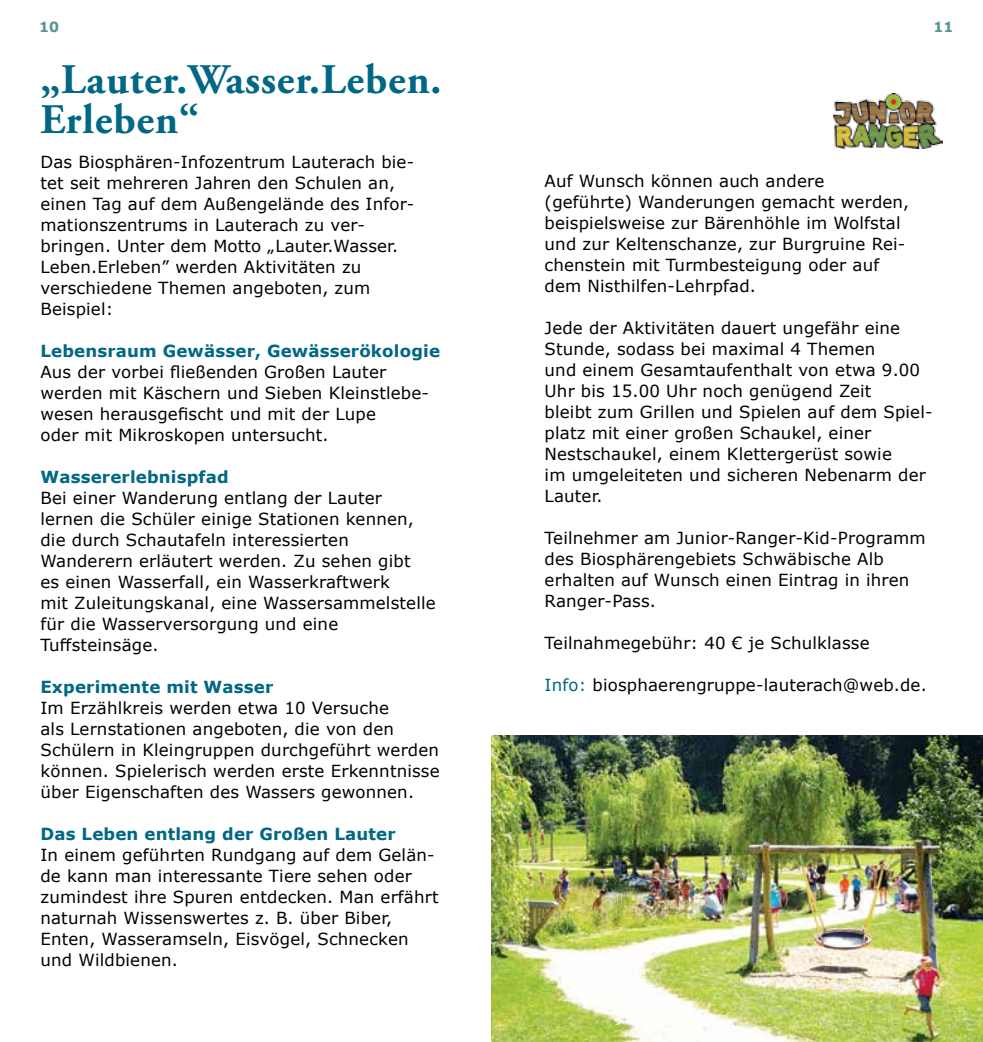
<style>
.page{position:relative;width:983px;height:1042px;background:#fff}
.page>*{position:absolute;margin:0;border:0;box-sizing:border-box;transform-origin:0 0}
.t1{font:700 42px/39.4px "Adobe Garamond Pro";letter-spacing:.02em;color:#006785}
.t2{font:16.62px/21px "Verdana";letter-spacing:.01em;color:#000}
.t3{font:700 16.62px "Verdana";letter-spacing:.01em;color:#006785}
.t4{font:700 14px "Verdana";color:#5b9495}
.s1{color:#006785}
</style>
<div class="page">
<img style="left:833px;top:94px;width:109px;height:55px">
<img style="left:491px;top:735px;width:491px;height:307px">
<p class="t4" style="left:39px;top:17px;width:22px">10</p>
<p class="t4" style="left:933px;top:17px;width:22px">11</p>
<h1 class="t1" style="left:40px;top:61px;width:402px">„Lauter.Wasser.Leben.<br>Erleben“</h1>
<p class="t2" style="left:40px;top:151px;width:375px">Das Biosphären-Infozentrum Lauterach bie&shy;tet seit mehreren Jahren den Schulen an, einen Tag auf dem Außengelände des Infor&shy;mationszentrums in Lauterach zu ver&shy;bringen. Unter dem Motto „Lauter.Wasser.<br>Leben.Erleben” werden Aktivitäten zu verschiedene Themen angeboten, zum Beispiel:</p>
<p class="t3" style="left:40px;top:339px;width:401px">Lebensraum Gewässer, Gewässerökologie</p>
<p class="t2" style="left:40px;top:361px;width:390px">Aus der vorbei fließenden Großen Lauter werden mit Käschern und Sieben Kleinstlebe&shy;wesen herausgefischt und mit der Lupe<br>oder mit Mikroskopen untersucht.</p>
<p class="t3" style="left:40px;top:465px;width:190px">Wassererlebnispfad</p>
<p class="t2" style="left:40px;top:487px;width:396px">Bei einer Wanderung entlang der Lauter lernen die Schüler einige Stationen kennen, die durch Schautafeln interessierten Wanderern erläutert werden. Zu sehen gibt<br>es einen Wasserfall, ein Wasserkraftwerk<br>mit Zuleitungskanal, eine Wassersammelstelle für die Wasserversorgung und eine Tuffsteinsäge.</p>
<p class="t3" style="left:40px;top:675px;width:234px">Experimente mit Wasser</p>
<p class="t2" style="left:40px;top:697px;width:400px">Im Erzählkreis werden etwa 10 Versuche<br>als Lernstationen angeboten, die von den Schülern in Kleingruppen durchgeführt werden können. Spielerisch werden erste Erkenntnisse über Eigenschaften des Wassers gewonnen.</p>
<p class="t3" style="left:40px;top:822px;width:356px">Das Leben entlang der Großen Lauter</p>
<p class="t2" style="left:40px;top:844px;width:399px">In einem geführten Rundgang auf dem Gelän&shy;de kann man interessante Tiere sehen oder zumindest ihre Spuren entdecken. Man erfährt naturnah Wissenswertes z. B. über Biber, Enten, Wasseramseln, Eisvögel, Schnecken und Wildbienen.</p>
<p class="t2" style="left:544px;top:171px;width:366px">Auf Wunsch können auch andere (geführte) Wanderungen gemacht werden, beispielsweise zur Bärenhöhle im Wolfstal und zur Keltenschanze, zur Burgruine Rei&shy;chenstein mit Turmbesteigung oder auf dem Nisthilfen-Lehrpfad.</p>
<p class="t2" style="left:544px;top:318px;width:389px">Jede der Aktivitäten dauert ungefähr eine Stunde, sodass bei maximal 4 Themen<br>und einem Gesamtaufenthalt von etwa 9.00<br>Uhr bis 15.00 Uhr noch genügend Zeit<br>bleibt zum Grillen und Spielen auf dem Spiel&shy;platz mit einer großen Schaukel, einer Nestschaukel, einem Klettergerüst sowie<br>im umgeleiteten und sicheren Nebenarm der Lauter.</p>
<p class="t2" style="left:544px;top:528px;width:382px">Teilnehmer am Junior-Ranger-Kid-Programm des Biosphärengebiets Schwäbische Alb erhalten auf Wunsch einen Eintrag in ihren Ranger-Pass.</p>
<p class="t2" style="left:544px;top:633px;width:326px">Teilnahmegebühr: 40 € je Schulklasse</p>
<p class="t2" style="left:544px;top:675px;width:383px"><span class="s1">Info:</span> biosphaerengruppe-lauterach@web.de.</p>
</div>
